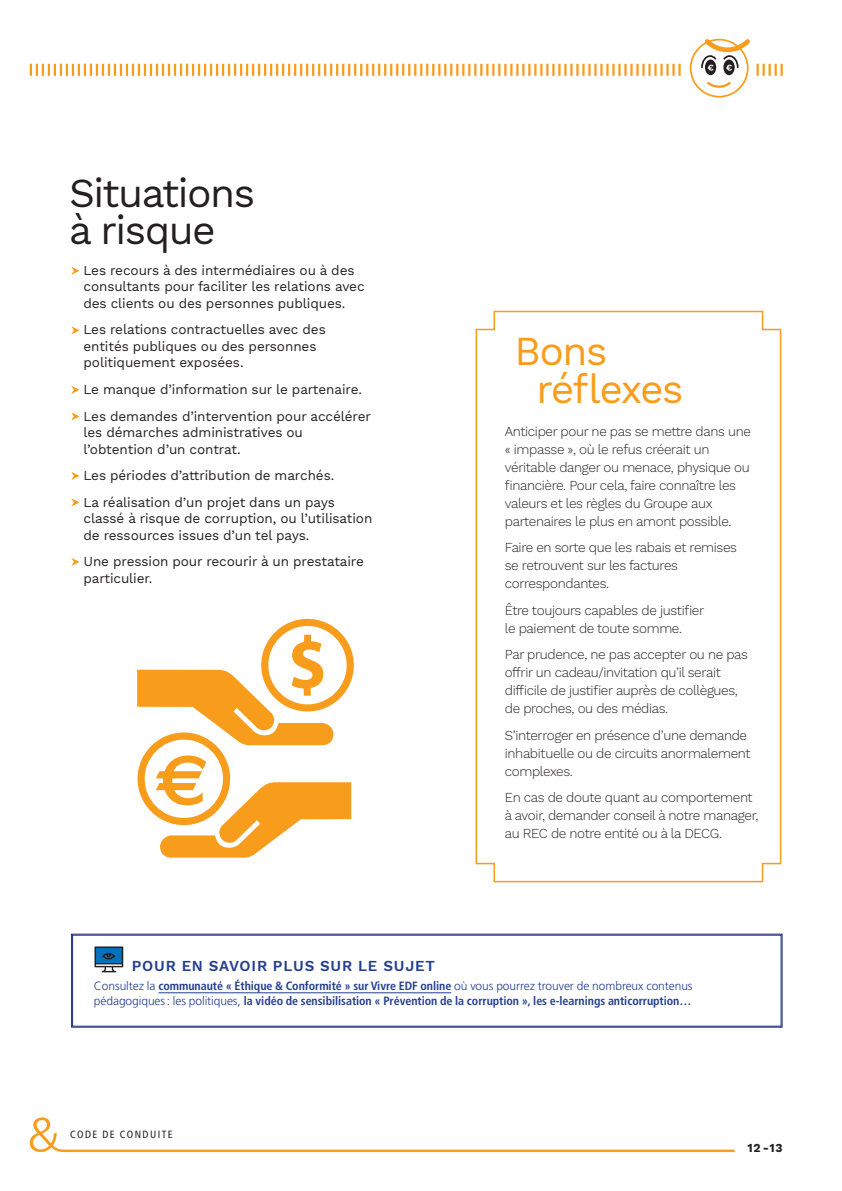
<style>
.page{position:relative;width:842px;height:1191px;background:#fff}
.page>*{position:absolute;margin:0;border:0;box-sizing:border-box;transform-origin:0 0}
.t1{font:40.5px/37.5px "Work Sans";letter-spacing:-.035em;color:#231f20}
.t2{font:40.5px/37.5px "Work Sans";letter-spacing:-.04em;color:#f89c1c}
.t3{font:600 15px "Work Sans";letter-spacing:.055em;color:#253f8e}
.t4{font:300 13.5px/18px "Work Sans";letter-spacing:-.025em;color:#231f20}
.t5{font:13.5px/16.5px "Work Sans";letter-spacing:-.005em;color:#231f20}
.t6{font:700 condensed 12px/15px "Frutiger";letter-spacing:-.005em;color:#253f8e}
.t7{font:700 12px "Work Sans";color:#231f20}
.t8{font:condensed 10.5px "Frutiger";letter-spacing:.135em;color:#231f20}
.s1{font-weight:300;font-stretch:normal}
</style>
<div class="page">
<svg style="left:71px;top:267px;width:9px;height:8px"></svg>
<svg style="left:71px;top:326px;width:9px;height:8px"></svg>
<svg style="left:71px;top:386px;width:9px;height:8px"></svg>
<svg style="left:71px;top:412px;width:9px;height:8px"></svg>
<svg style="left:71px;top:472px;width:9px;height:8px"></svg>
<svg style="left:71px;top:498px;width:9px;height:8px"></svg>
<svg style="left:71px;top:558px;width:9px;height:8px"></svg>
<svg style="left:475px;top:310px;width:307px;height:573px"></svg>
<svg style="left:30px;top:38px;width:753px;height:51px"></svg>
<svg style="left:71px;top:933px;width:712px;height:95px"></svg>
<svg style="left:95px;top:946px;width:28px;height:26px"></svg>
<svg style="left:137px;top:619px;width:217px;height:238px"></svg>
<svg style="left:30px;top:1117px;width:705px;height:35px"></svg>
<h1 class="t1" style="left:69px;top:176px;width:187px">Situations à risque</h1>
<p class="t5" style="left:83px;top:263px;width:283px">Les recours à des intermédiaires ou à des consultants pour faciliter les relations avec des clients ou des personnes publiques.</p>
<p class="t5" style="left:83px;top:322px;width:244px">Les relations contractuelles avec des entités publiques ou des personnes politiquement exposées.</p>
<p class="t5" style="left:83px;top:377px;width:289px;line-height:26.5px">Le manque d’information sur le partenaire.<br>Les demandes d’intervention pour accélérer</p>
<p class="t5" style="left:83px;top:425px;width:221px">les démarches administratives ou l’obtention d’un contrat.</p>
<p class="t5" style="left:83px;top:463px;width:253px;line-height:26.5px">Les périodes d’attribution de marchés.<br>La réalisation d’un projet dans un pays</p>
<p class="t5" style="left:83px;top:511px;width:290px">classé à risque de corruption, ou l’utilisation de ressources issues d’un tel pays.</p>
<p class="t5" style="left:83px;top:554px;width:282px">Une pression pour recourir à un prestataire particulier.</p>
<h1 class="t2" style="left:536px;top:334px;width:148px;text-indent:-22px">Bons réflexes</h1>
<p class="t4" style="left:505px;top:423px;width:248px">Anticiper pour ne pas se mettre dans une « impasse », où le refus créerait un véritable danger ou menace, physique ou financière. Pour cela, faire connaître les valeurs et les règles du Groupe aux partenaires le plus en amont possible.</p>
<p class="t4" style="left:505px;top:539px;width:234px">Faire en sorte que les rabais et remises se retrouvent sur les factures correspondantes.</p>
<p class="t4" style="left:505px;top:601px;width:201px">Être toujours capables de justifier le paiement de toute somme.</p>
<p class="t4" style="left:505px;top:646px;width:245px">Par prudence, ne pas accepter ou ne pas offrir un cadeau/invitation qu’il serait difficile de justifier auprès de collègues, de proches, ou des médias.</p>
<p class="t4" style="left:505px;top:726px;width:247px">S’interroger en présence d’une demande inhabituelle ou de circuits anormalement complexes.</p>
<p class="t4" style="left:505px;top:789px;width:255px">En cas de doute quant au comportement à avoir, demander conseil à notre manager, au REC de notre entité ou à la DECG.</p>
<p class="t3" style="left:132px;top:956px;width:305px">POUR EN SAVOIR PLUS SUR LE SUJET</p>
<p class="t6" style="left:94px;top:978px;width:600px"><span class="s1">Consultez la</span> communauté « Éthique &amp; Conformité » sur Vivre EDF online <span class="s1">où vous pourrez trouver de nombreux contenus pédagogiques: les politiques,</span> la vidéo de sensibilisation « Prévention de la corruption », les e-learnings anticorruption…</p>
<p class="t8" style="left:70px;top:1128px;width:104px">CODE DE CONDUITE</p>
<p class="t7" style="left:747px;top:1141px;width:36px">12-13</p>
</div>
